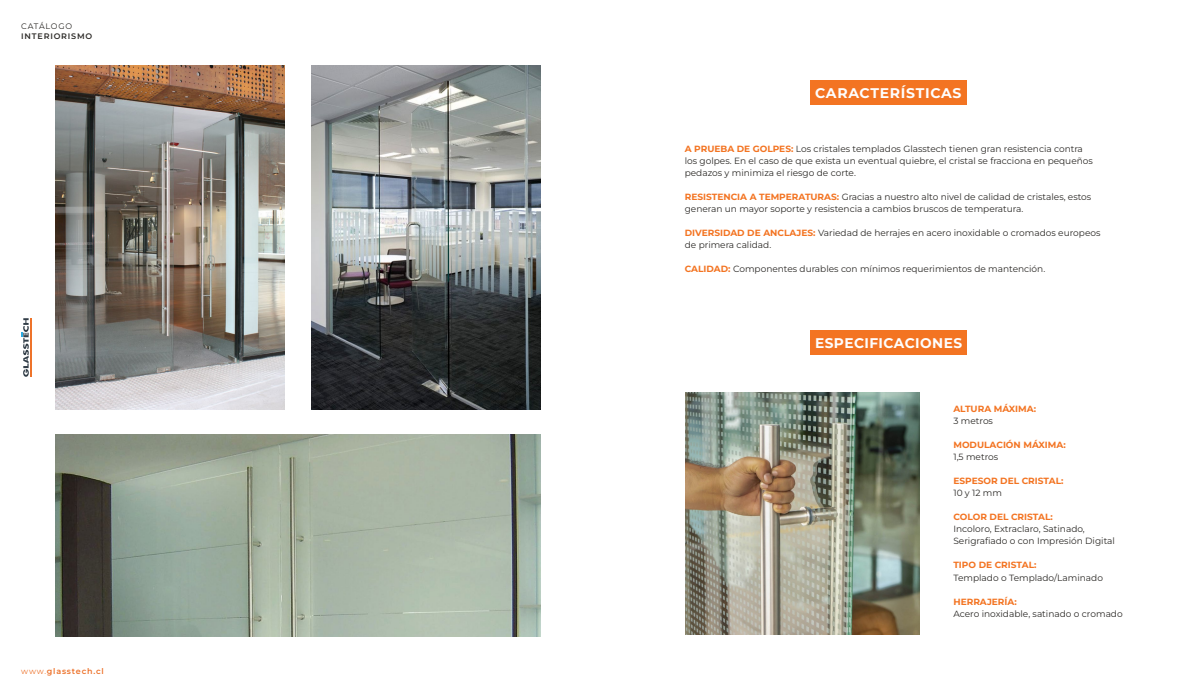
<style>
.page{position:relative;width:1191px;height:695px;background:#fff}
.page>*{position:absolute;margin:0;border:0;box-sizing:border-box;transform-origin:0 0}
.t1{font:700 14px "Montserrat";letter-spacing:.03em;color:#fefefe}
.t2{font:700 14px "Montserrat";letter-spacing:.05em;color:#fefefe}
.t3{font:9px/12px "Montserrat";color:#2c2a27}
.t4{font:700 9px "Montserrat";color:#f37422}
.t5{font:600 8px "Montserrat";letter-spacing:.1em;color:#ed732c}
.t6{font:600 8px "Montserrat";letter-spacing:.1em;color:#2c2a27}
.t7{font:8px "Montserrat";letter-spacing:.085em;color:#2c2a27}
.s1{font-weight:400}
.s2{font-weight:700;color:#f37422}
</style>
<div class="page">
<svg style="left:21px;top:318px;width:8px;height:59px"></svg>
<hr style="left:30px;top:318px;width:1px;height:59px;background:#ee732a">
<img style="left:55px;top:66px;width:229px;height:343px">
<img style="left:311px;top:66px;width:229px;height:343px">
<img style="left:55px;top:435px;width:485px;height:201px">
<div style="left:810px;top:80px;width:156px;height:25px;background:#f37422"></div>
<div style="left:810px;top:330px;width:156px;height:24px;background:#f37422"></div>
<img style="left:685px;top:392px;width:234px;height:242px">
<p class="t7" style="left:21px;top:21px;width:52px">CATÁLOGO</p>
<p class="t6" style="left:21px;top:30px;width:72px">INTERIORISMO</p>
<p class="t5" style="left:21px;top:665px;width:84px"><span class="s1">www.</span>glasstech.cl</p>
<h1 class="t2" style="left:815px;top:83px;width:148px">CARACTERÍSTICAS</h1>
<p class="t3" style="left:685px;top:143px;width:409px"><span class="s2">A PRUEBA DE GOLPES:</span> Los cristales templados Glasstech tienen gran resistencia contra los golpes. En el caso de que exista un eventual quiebre, el cristal se fracciona en pequeños pedazos y minimiza el riesgo de corte.</p>
<p class="t3" style="left:685px;top:191px;width:408px"><span class="s2">RESISTENCIA A TEMPERATURAS:</span> Gracias a nuestro alto nivel de calidad de cristales, estos generan un mayor soporte y resistencia a cambios bruscos de temperatura.</p>
<p class="t3" style="left:685px;top:227px;width:417px"><span class="s2">DIVERSIDAD DE ANCLAJES:</span> Variedad de herrajes en acero inoxidable o cromados europeos de primera calidad.</p>
<p class="t3" style="left:685px;top:263px;width:362px"><span class="s2">CALIDAD:</span> Componentes durables con mínimos requerimientos de mantención.</p>
<h1 class="t1" style="left:815px;top:333px;width:148px">ESPECIFICACIONES</h1>
<p class="t4" style="left:953px;top:403px;width:84px">ALTURA MÁXIMA:</p>
<p class="t3" style="left:953px;top:415px;width:41px">3 metros</p>
<p class="t4" style="left:953px;top:439px;width:114px">MODULACIÓN MÁXIMA:</p>
<p class="t3" style="left:953px;top:451px;width:46px">1,5 metros</p>
<p class="t4" style="left:953px;top:475px;width:112px">ESPESOR DEL CRISTAL:</p>
<p class="t3" style="left:953px;top:487px;width:50px">10 y 12 mm</p>
<p class="t4" style="left:953px;top:511px;width:101px">COLOR DEL CRISTAL:</p>
<p class="t3" style="left:953px;top:523px;width:163px">Incoloro, Extraclaro, Satinado,<br>Serigrafiado o con Impresión Digital</p>
<p class="t4" style="left:953px;top:559px;width:85px">TIPO DE CRISTAL:</p>
<p class="t3" style="left:953px;top:571px;width:151px">Templado o Templado/Laminado</p>
<p class="t4" style="left:953px;top:595px;width:65px">HERRAJERÍA:</p>
<p class="t3" style="left:953px;top:607px;width:171px">Acero inoxidable, satinado o cromado</p>
</div>
